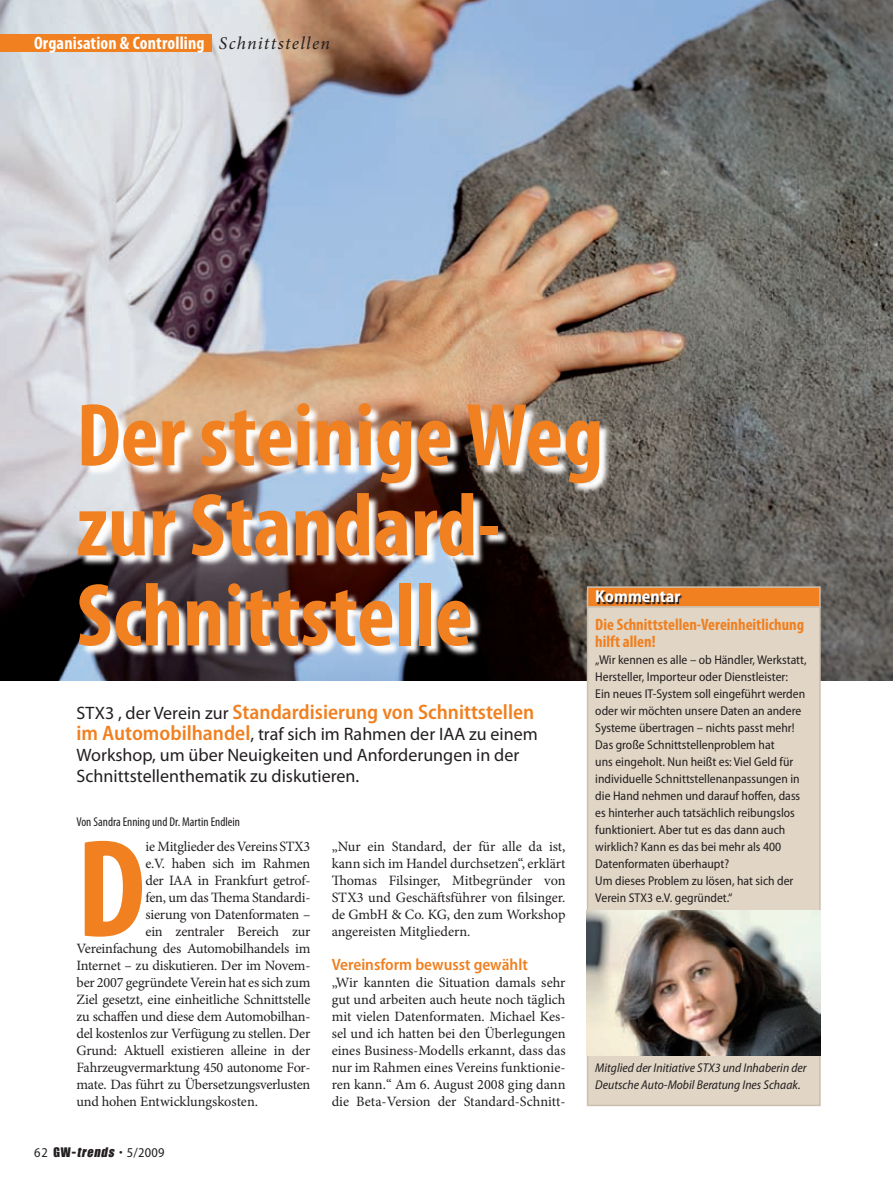
<style>
.page{position:relative;width:893px;height:1187px;background:#fff}
.page>*{position:absolute;margin:0;border:0;box-sizing:border-box;transform-origin:0 0}
.t1{font:700 condensed 140.4px "Myriad Pro";color:#f08020}
.t2{font:700 condensed 90px/90px "Myriad Pro";color:#f08020}
.t3{font:600 semi-condensed 21px "Myriad Pro";color:#f08020}
.t4{font:18px/21px "Myriad Pro";color:#231f20}
.t5{font:700 condensed 18px "Myriad Pro";letter-spacing:.01em;color:#fff}
.t6{font:700 semi-condensed 17.25px "Myriad Pro";color:#fff}
.t7{font:700 condensed 16.5px/17px "Myriad Pro";color:#f08020}
.t8{font:600 semi-condensed 16.5px "Myriad Pro";color:#f08020}
.t9{font:14.25px/17px "Minion Pro";letter-spacing:-.015em;color:#231f20;text-align:justify}
.t10{font:semi-condensed 13.5px "Myriad Pro";letter-spacing:.02em;color:#231f20}
.t11{font:semi-condensed 12.75px/17px "Myriad Pro";color:#231f20}
.t12{font:italic semi-condensed 12.75px/17px "Myriad Pro";color:#231f20}
.t13{font:condensed 12.75px "Myriad Pro";color:#231f20}
.s1{font-family:"Minion Pro";font-weight:400;font-style:italic;font-stretch:normal;color:#231f20}
.s2{font-weight:400;font-stretch:normal;font-size:18px;color:#231f20}
.s3{font-weight:600;font-stretch:semi-condensed;font-size:21px;color:#f08020}
.s4{font-family:"Impact LT Std";font-stretch:normal}
.s5{font-family:"Impact LT Std";font-style:italic;font-stretch:normal}
</style>
<div class="page">
<img style="left:0;top:0;width:893px;height:680px">
<div style="left:588px;top:607px;width:232px;height:498px;background:#e1d5c5"></div>
<div style="left:587px;top:606px;width:234px;height:500px;border:2px solid #cbbfae"></div>
<svg style="left:611px;top:583px;width:214px;height:29px;background:#ca894f"></svg>
<img style="left:587px;top:910px;width:233px;height:144px">
<div style="left:0;top:34px;width:212px;height:17px;background:#f08020"></div>
<img style="left:79px;top:404px;width:532px;height:254px">
<p class="t5" style="left:34px;top:31px;width:298px">Organisation &amp; Controlling <span class="s1">Schnittstellen</span></p>
<h2 class="t2" style="left:77px;top:388px;width:528px">Der steinige Weg zur Standard-<br>Schnittstelle</h2>
<p class="t6" style="left:595px;top:587px;width:87px">Kommentar</p>
<p class="t7" style="left:595px;top:615px;width:210px">Die Schnittstellen-Vereinheitlichung hilft allen!</p>
<p class="t11" style="left:595px;top:651px;width:213px">„Wir kennen es alle – ob Händler, Werkstatt, Hersteller, Importeur oder Dienstleister:<br>Ein neues IT-System soll eingeführt werden oder wir möchten unsere Daten an andere Systeme übertragen – nichts passt mehr!<br>Das große Schnittstellenproblem hat<br>uns eingeholt. Nun heißt es: Viel Geld für individuelle Schnittstellenanpassungen in die Hand nehmen und darauf hoffen, dass es hinterher auch tatsächlich reibungslos funktioniert. Aber tut es das dann auch wirklich? Kann es das bei mehr als 400<br>Datenformaten überhaupt?<br>Um dieses Problem zu lösen, hat sich der Verein STX3 e.V. gegründet.“</p>
<h3 class="t3" style="left:77px;top:700px;width:459px"><span class="s2">STX3 , der Verein zur</span> Standardisierung von Schnittstellen</h3>
<p class="t4" style="left:77px;top:723px;width:463px"><span class="s3">im Automobilhandel</span>, traf sich im Rahmen der IAA zu einem<br>Workshop, um über Neuigkeiten und Anforderungen in der<br>Schnittstellenthematik zu diskutieren.</p>
<p class="t13" style="left:77px;top:814px;width:165px">Von Sandra Enning und Dr. Martin Endlein</p>
<h1 class="t1" style="left:77px;top:801px;width:70px">D</h1>
<p class="t9" style="left:145px;top:837px;width:166px">ie Mitglieder des Vereins STX3</p>
<p class="t9" style="left:332px;top:837px;width:235px">„Nur ein Standard, der für alle da ist, kann sich im Handel durchsetzen“, erklärt Thomas Filsinger, Mitbegründer von STX3 und Geschäftsführer von filsinger. de GmbH &amp; Co. KG, den zum Workshop angereisten Mitgliedern.</p>
<p class="t8" style="left:332px;top:955px;width:198px">Vereinsform bewusst gewählt</p>
<p class="t9" style="left:332px;top:973px;width:235px">„Wir kannten die Situation damals sehr gut und arbeiten auch heute noch täglich mit vielen Datenformaten. Michael Kes&shy;sel und ich hatten bei den Überlegungen eines Business-Modells erkannt, dass das nur im Rahmen eines Vereins funktionie&shy;ren kann.“ Am 6. August 2008 ging dann die Beta-Version der Standard-Schnitt-</p>
<p class="t9" style="left:145px;top:854px;width:166px">e.V. haben sich im Rahmen</p>
<p class="t9" style="left:145px;top:871px;width:166px">der IAA in Frankfurt getrof-</p>
<p class="t9" style="left:145px;top:888px;width:166px">fen, um das Thema Standardi-</p>
<p class="t9" style="left:145px;top:905px;width:166px">sierung von Datenformaten –</p>
<p class="t9" style="left:145px;top:922px;width:166px">ein zentraler Bereich zur</p>
<p class="t9" style="left:77px;top:939px;width:235px">Vereinfachung des Automobilhandels im</p>
<p class="t9" style="left:77px;top:956px;width:235px">Internet – zu diskutieren. Der im Novem-</p>
<p class="t9" style="left:77px;top:973px;width:235px">ber 2007 gegründete Verein hat es sich zum</p>
<p class="t9" style="left:77px;top:991px;width:235px">Ziel gesetzt, eine einheitliche Schnittstelle</p>
<p class="t9" style="left:77px;top:1008px;width:235px">zu schaffen und diese dem Automobilhan-</p>
<p class="t9" style="left:77px;top:1025px;width:235px">del kostenlos zur Verfügung zu stellen. Der</p>
<p class="t9" style="left:77px;top:1042px;width:235px">Grund: Aktuell existieren alleine in der</p>
<p class="t9" style="left:77px;top:1059px;width:235px">Fahrzeugvermarktung 450 autonome For-</p>
<p class="t9" style="left:77px;top:1076px;width:235px">mate. Das führt zu Übersetzungsverlusten</p>
<p class="t9" style="left:77px;top:1093px;width:183px">und hohen Entwicklungskosten.</p>
<p class="t12" style="left:595px;top:1059px;width:213px">Mitglied der Initiative STX3 und Inhaberin der<br>Deutsche Auto-Mobil Beratung Ines Schaak.</p>
<p class="t10" style="left:34px;top:1145px;width:132px">62 <span class="s4">GW-</span><span class="s5">trends</span> <sup>●</sup> 5/2009</p>
</div>
